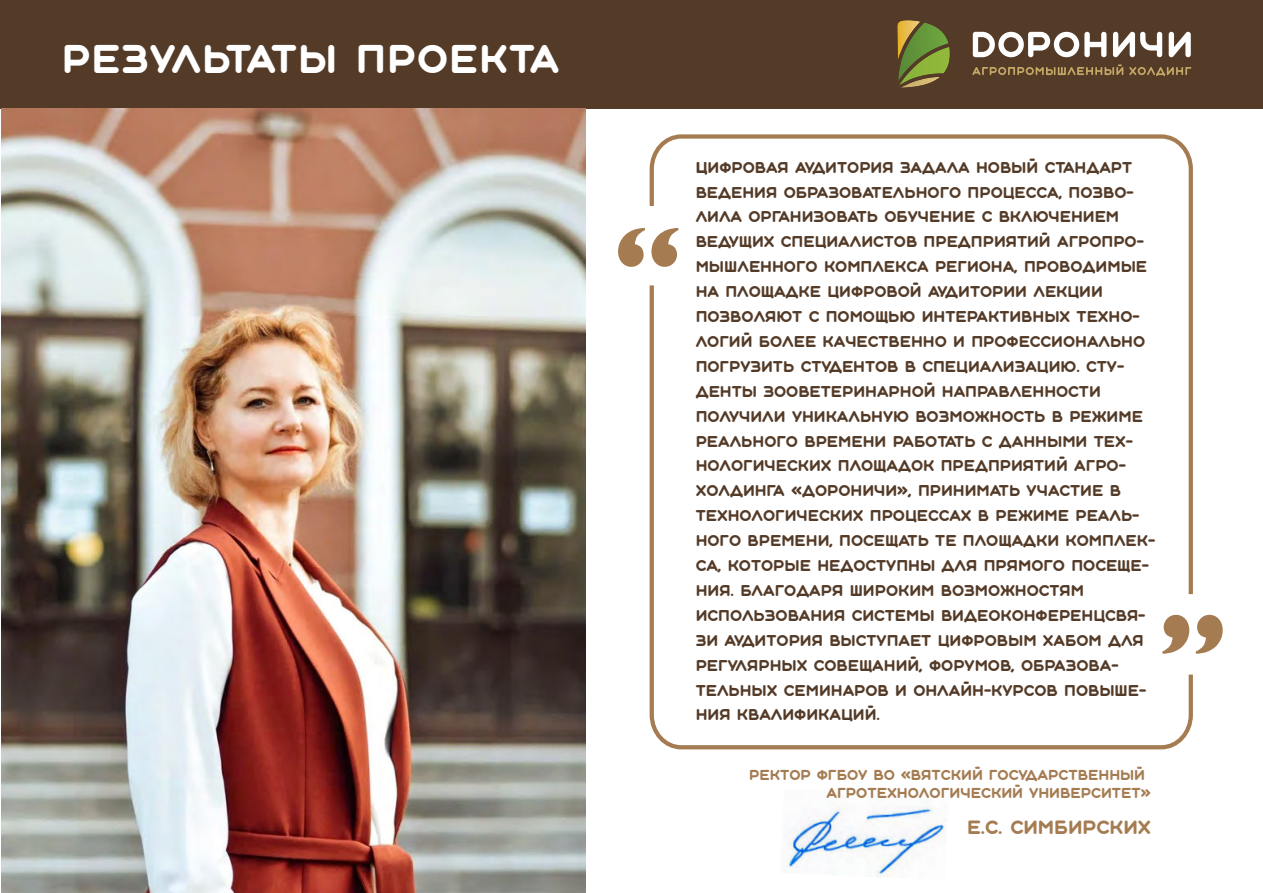
<style>
.page{position:relative;width:1263px;height:893px;background:#fff}
.page>*{position:absolute;margin:0;border:0;box-sizing:border-box;transform-origin:0 0}
.t1{font:100.35px "Gill Sans Extra Bold C";color:#a57c52}
.t2{font:37.5px "Aqum";letter-spacing:.03em;color:#fff}
.t3{font:18px "Aqum";color:#a57c52}
.t4{font:14.7px/24.9px "Aqum";color:#543b28}
.t5{font:13.5px/18px "Aqum";color:#a57c52}
</style>
<div class="page">
<img style="left:784px;top:803px;width:163px;height:74px">
<div style="left:0;top:0;width:1263px;height:108px;background:#543b28"></div>
<svg style="left:897px;top:20px;width:53px;height:68px"></svg>
<svg style="left:973px;top:32px;width:218px;height:25px"></svg>
<svg style="left:972px;top:64px;width:219px;height:12px"></svg>
<svg style="left:649px;top:598px;width:544px;height:152px"></svg>
<svg style="left:649px;top:134px;width:544px;height:464px"></svg>
<img style="left:2px;top:108px;width:583px;height:785px">
<h2 class="t2" style="left:62px;top:36px;width:499px">результаты проекта</h2>
<h1 class="t1" style="left:612px;top:203px;width:72px">“</h1>
<p class="t4" style="left:696px;top:155px;width:461px">Цифровая аудитория задала новый стандарт ведения образовательного процесса, позво&shy;лила организовать обучение с включением ведущих специалистов предприятий агропро&shy;мышленного комплекса региона, проводимые на площадке цифровой аудитории лекции позволяют с помощью интерактивных техно&shy;логий более качественно и профессионально погрузить студентов в специализацию. Сту&shy;денты зооветеринарной направленности получили уникальную возможность в режиме реального времени работать с данными тех&shy;нологических площадок предприятий агро&shy;холдинга «Дороничи», принимать участие в технологических процессах в режиме реаль&shy;ного времени, посещать те площадки комплек&shy;са, которые недоступны для прямого посеще&shy;ния. Благодаря широким возможностям использования системы видеоконференцсвя&shy;зи аудитория выступает цифровым хабом для регулярных совещаний, форумов, образова&shy;тельных семинаров и онлайн-курсов повыше&shy;ния квалификаций.</p>
<h1 class="t1" style="left:1159px;top:590px;width:72px">”</h1>
<p class="t5" style="left:826px;top:766px;width:326px;text-indent:-77px">Ректор ФГБОУ ВО «Вятский государственный агротехнологический университет»</p>
<p class="t3" style="left:967px;top:816px;width:185px">Е.С. Симбирских</p>
</div>
